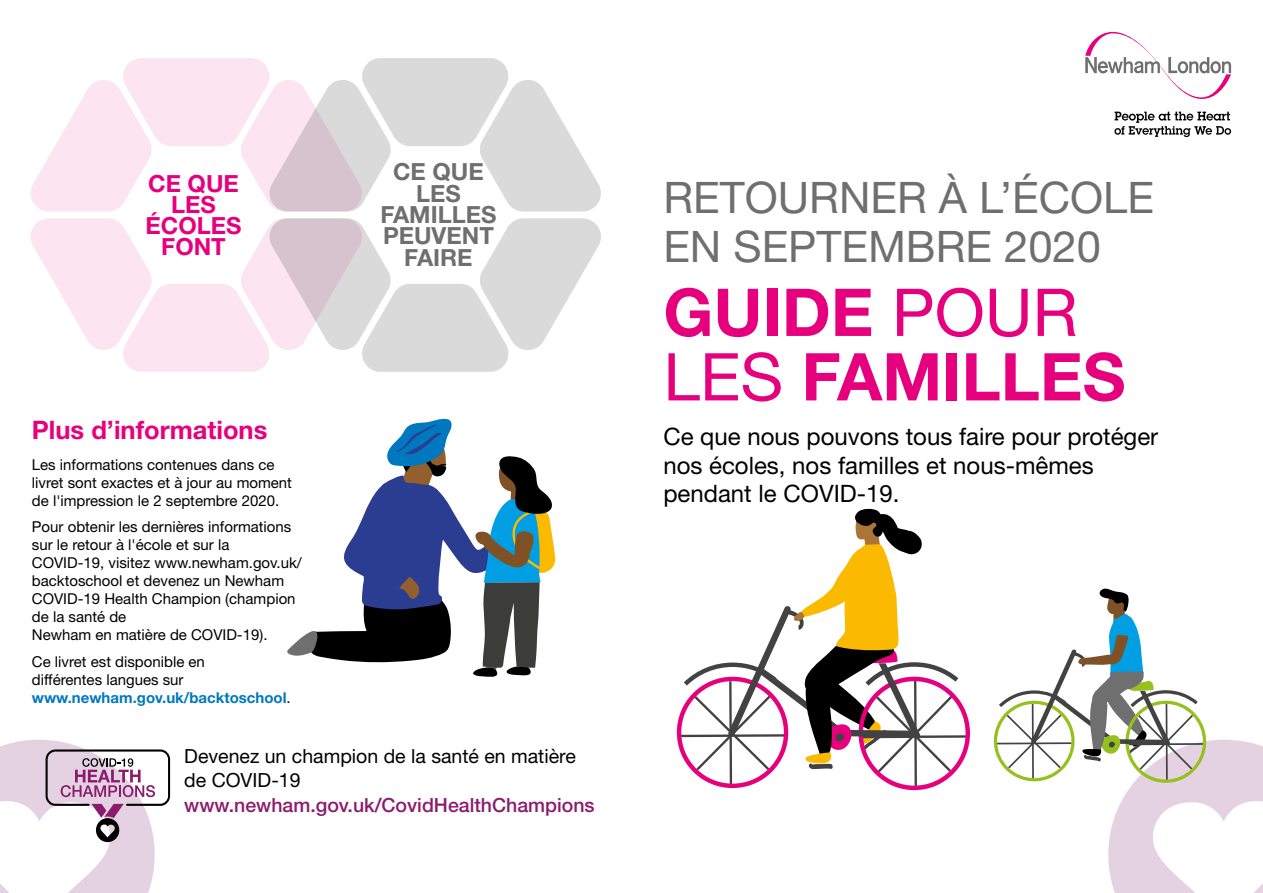
<style>
.page{position:relative;width:1263px;height:893px;background:#fff}
.page>*{position:absolute;margin:0;border:0;box-sizing:border-box;transform-origin:0 0}
.t1{font:700 66px/64.5px "Helvetica Neue LT Std";color:#e6007d}
.t2{font:43.5px/49.5px "Helvetica Neue LT Std";color:#706f6f}
.t3{font:700 25.5px "Helvetica Neue LT Std";color:#e6007d}
.t4{font:24px/28.5px "Helvetica Neue LT Std";color:#000}
.t5{font:700 23.7px/21.3px "Helvetica Neue LT Std";color:#706f6f;text-align:center}
.t6{font:700 23.7px/21.3px "Helvetica Neue LT Std";color:#e6007d;text-align:center}
.t7{font:19.5px/23.4px "Helvetica Neue LT Std";color:#000}
.t8{font:500 19.5px "Helvetica Neue LT Std";color:#8b1c6d}
.t9{font:15px/18px "Helvetica Neue LT Std";color:#000}
.s1{font-weight:700;color:#0078bf}
.s2{font-weight:400}
</style>
<div class="page">
<svg style="left:1085px;top:32px;width:146px;height:67px"></svg>
<svg style="left:0;top:740px;width:170px;height:153px"></svg>
<svg style="left:994px;top:588px;width:269px;height:305px"></svg>
<svg style="left:677px;top:509px;width:293px;height:281px"></svg>
<svg style="left:30px;top:58px;width:571px;height:154px"></svg>
<svg style="left:30px;top:218px;width:571px;height:154px"></svg>
<svg style="left:1114px;top:112px;width:117px;height:25px"></svg>
<svg style="left:287px;top:418px;width:269px;height:259px"></svg>
<h3 class="t6" style="left:146px;top:172px;width:97px">CE QUE<br>LES<br>ÉCOLES<br>FONT</h3>
<h3 class="t5" style="left:380px;top:161px;width:118px">CE QUE<br>LES<br>FAMILLES<br>PEUVENT<br>FAIRE</h3>
<h3 class="t3" style="left:32px;top:414px;width:237px">Plus d’informations</h3>
<p class="t9" style="left:32px;top:455px;width:262px">Les informations contenues dans ce livret sont exactes et à jour au moment de l'impression le 2 septembre 2020.</p>
<p class="t9" style="left:32px;top:518px;width:271px">Pour obtenir les dernières informations sur le retour à l'école et sur la<br>COVID-19, visitez www.newham.gov.uk/ backtoschool et devenez un Newham<br>COVID-19 Health Champion (champion de la santé de<br>Newham en matière de COVID-19).</p>
<p class="t9" style="left:32px;top:652px;width:260px">Ce livret est disponible en<br>différentes langues sur <span class="s1">www.newham.gov.uk/backtoschool</span>.</p>
<h3 class="t7" style="left:184px;top:744px;width:393px">Devenez un champion de la santé en matière de COVID-19</h3>
<h3 class="t8" style="left:184px;top:793px;width:412px">www.newham.gov.uk/CovidHealthChampions</h3>
<h2 class="t2" style="left:663px;top:172px;width:492px">RETOURNER À L’ÉCOLE<br>EN SEPTEMBRE 2020</h2>
<h1 class="t1" style="left:663px;top:279px;width:464px">GUIDE <span class="s2">POUR<br>LES</span> FAMILLES</h1>
<h3 class="t4" style="left:663px;top:422px;width:496px">Ce que nous pouvons tous faire pour protéger nos écoles, nos familles et nous-mêmes pendant le COVID-19.</h3>
</div>
